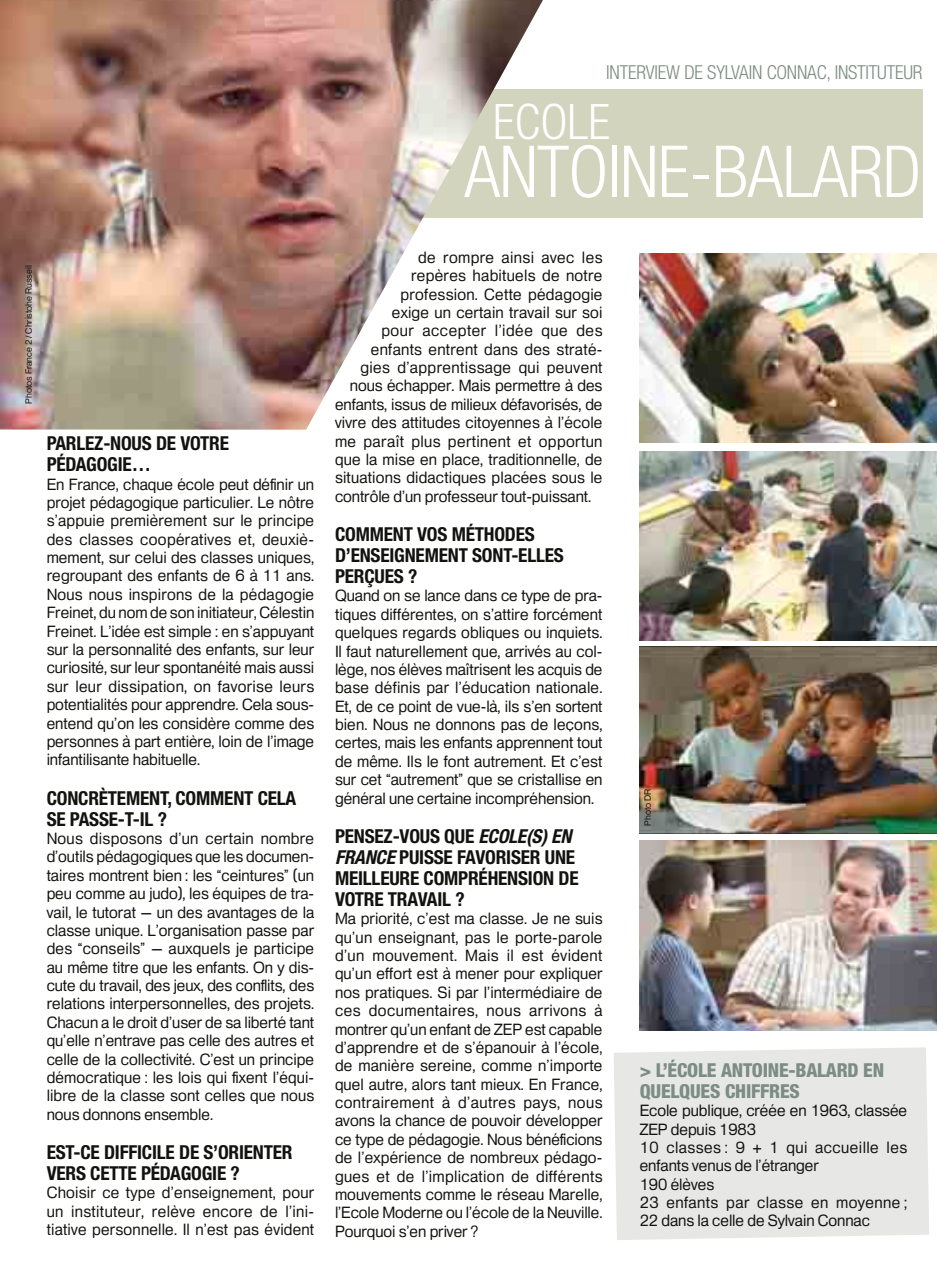
<style>
.page{position:relative;width:937px;height:1284px;background:#fff}
.page>*{position:absolute;margin:0;border:0;box-sizing:border-box;transform-origin:0 0}
.t1{font:300 condensed 71.75px "Helvetica Neue";letter-spacing:-.01em;color:#fff}
.t2{font:300 condensed 49px "Helvetica Neue";color:#fff}
.t3{font:700 condensed 19.25px/21px "Helvetica Neue";letter-spacing:-.01em;color:#12120f}
.t4{font:800 condensed 19.25px/21px "Helvetica Neue";letter-spacing:-.01em;color:#7c8d83}
.t5{font:300 condensed 19.25px "Helvetica Neue";letter-spacing:-.01em;color:#7c8d83}
.t6{font:15.75px/18.4px "Heldustry FT";letter-spacing:.01em;color:#12120f;text-align:justify;scale:.96 1}
.t7{font:15.75px "Heldustry FT";letter-spacing:.03em;color:#12120f;scale:.96 1}
.t8{font:15.75px "Heldustry FT";letter-spacing:.035em;color:#12120f;scale:.96 1}
.t9{font:8.75px "Heldustry FT";color:#12120f}
.s1{font-style:italic}
</style>
<div class="page">
<img style="left:639px;top:253px;width:298px;height:190px">
<img style="left:639px;top:451px;width:298px;height:189px">
<img style="left:639px;top:647px;width:298px;height:186px">
<img style="left:639px;top:841px;width:298px;height:189px">
<div style="left:401px;top:89px;width:521px;height:129px;background:#d3d4bd"></div>
<img style="left:0;top:0;width:543px;height:430px">
<div style="left:614px;top:1047px;width:315px;height:193px;background:#e7e8e6"></div>
<p class="t5" style="left:606px;top:66px;width:318px">INTERVIEW DE SYLVAIN CONNAC, INSTITUTEUR</p>
<h2 class="t2" style="left:493px;top:104px;width:119px">ECOLE</h2>
<h1 class="t1" style="left:464px;top:146px;width:458px">ANTOINE-BALARD</h1>
<p class="t9" style="left:26px;top:404px;width:140px;rotate:-90deg">Photos France 2 / Christohe Russeil</p>
<p class="t3" style="left:47px;top:435px;width:184px">PARLEZ-NOUS DE VOTRE<br>PÉDAGOGIE…</p>
<p class="t6" style="left:47px;top:477px;width:280px">En France, chaque école peut définir un projet pédagogique particulier. Le nôtre s’appuie premièrement sur le principe des classes coopératives et, deuxiè&shy;mement, sur celui des classes uniques, regroupant des enfants de 6 à 11 ans.<br>Nous nous inspirons de la pédagogie Freinet, du nom de son initiateur, Célestin Freinet. L’idée est simple : en s’appuyant sur la personnalité des enfants, sur leur curiosité, sur leur spontanéité mais aussi sur leur dissipation, on favorise leurs potentialités pour apprendre. Cela sous&shy;entend qu’on les considère comme des personnes à part entière, loin de l’image infantilisante habituelle.</p>
<p class="t3" style="left:47px;top:789px;width:251px">CONCRÈTEMENT, COMMENT CELA<br>SE PASSE-T-IL ?</p>
<p class="t6" style="left:47px;top:831px;width:280px">Nous disposons d’un certain nombre d’outils pédagogiques que les documen&shy;taires montrent bien : les “ceintures” (un peu comme au judo), les équipes de tra&shy;vail, le tutorat — un des avantages de la classe unique. L’organisation passe par des “conseils” — auxquels je participe au même titre que les enfants. On y dis&shy;cute du travail, des jeux, des conflits, des relations interpersonnelles, des projets.<br>Chacun a le droit d’user de sa liberté tant qu’elle n’entrave pas celle des autres et celle de la collectivité. C’est un principe démocratique : les lois qui fixent l’équi&shy;libre de la classe sont celles que nous nous donnons ensemble.</p>
<p class="t3" style="left:47px;top:1143px;width:247px">EST-CE DIFFICILE DE S’ORIENTER<br>VERS CETTE PÉDAGOGIE ?</p>
<p class="t6" style="left:47px;top:1185px;width:280px">Choisir ce type d’enseignement, pour un instituteur, relève encore de l’ini&shy;tiative personnelle. Il n’est pas évident</p>
<p class="t7" style="left:418px;top:252px;width:193px">de rompre ainsi avec les</p>
<p class="t6" style="left:411px;top:268px;width:201px">repères habituels de notre</p>
<p class="t6" style="left:401px;top:287px;width:212px">profession. Cette pédagogie</p>
<p class="t6" style="left:392px;top:305px;width:221px">exige un certain travail sur soi</p>
<p class="t8" style="left:381px;top:325px;width:232px">pour accepter l’idée que des</p>
<p class="t6" style="left:371px;top:342px;width:243px">enfants entrent dans des straté-</p>
<p class="t7" style="left:360px;top:362px;width:254px">gies d’apprentissage qui peuvent</p>
<p class="t6" style="left:350px;top:378px;width:264px">nous échapper. Mais permettre à des</p>
<p class="t6" style="left:335px;top:397px;width:280px">enfants, issus de milieux défavorisés, de</p>
<p class="t6" style="left:335px;top:415px;width:280px">vivre des attitudes citoyennes à l’école</p>
<p class="t7" style="left:335px;top:435px;width:280px">me paraît plus pertinent et opportun</p>
<p class="t6" style="left:335px;top:452px;width:280px">que la mise en place, traditionnelle, de</p>
<p class="t6" style="left:335px;top:470px;width:280px">situations didactiques placées sous le</p>
<p class="t6" style="left:335px;top:489px;width:268px">contrôle d’un professeur tout-puissant.</p>
<p class="t3" style="left:335px;top:525px;width:230px">COMMENT VOS MÉTHODES<br>D’ENSEIGNEMENT SONT-ELLES<br>PERÇUES ?</p>
<p class="t6" style="left:335px;top:588px;width:280px">Quand on se lance dans ce type de pra&shy;tiques différentes, on s’attire forcément quelques regards obliques ou inquiets.<br>Il faut naturellement que, arrivés au col&shy;lège, nos élèves maîtrisent les acquis de base définis par l’éducation nationale.<br>Et, de ce point de vue-là, ils s’en sortent bien. Nous ne donnons pas de leçons, certes, mais les enfants apprennent tout de même. Ils le font autrement. Et c’est sur cet “autrement” que se cristallise en général une certaine incompréhension.</p>
<p class="t3" style="left:335px;top:827px;width:245px">PENSEZ-VOUS QUE <span class="s1">ECOLE(S) EN<br>FRANCE</span> PUISSE FAVORISER UNE<br>MEILLEURE COMPRÉHENSION DE<br>VOTRE TRAVAIL ?</p>
<p class="t6" style="left:335px;top:911px;width:280px">Ma priorité, c’est ma classe. Je ne suis qu’un enseignant, pas le porte-parole d’un mouvement. Mais il est évident qu’un effort est à mener pour expliquer nos pratiques. Si par l’intermédiaire de ces documentaires, nous arrivons à montrer qu’un enfant de ZEP est capable d’apprendre et de s’épanouir à l’école, de manière sereine, comme n’importe quel autre, alors tant mieux. En France, contrairement à d’autres pays, nous avons la chance de pouvoir développer ce type de pédagogie. Nous bénéficions de l’expérience de nombreux pédago&shy;gues et de l’implication de différents mouvements comme le réseau Marelle, l’Ecole Moderne ou l’école de la Neuville.<br>Pourquoi s’en priver ?</p>
<p class="t9" style="left:644px;top:825px;width:38px;rotate:-90deg">Photo DR</p>
<p class="t4" style="left:639px;top:1061px;width:246px">&gt; L’ÉCOLE ANTOINE-BALARD EN<br>QUELQUES CHIFFRES</p>
<p class="t6" style="left:639px;top:1103px;width:280px;text-align:left">Ecole publique, créée en 1963, classée<br>ZEP depuis 1983<br>10 classes : 9 + 1 qui accueille les enfants venus de l’étranger<br>190 élèves<br>23 enfants par classe en moyenne ;<br>22 dans la celle de Sylvain Connac</p>
</div>
